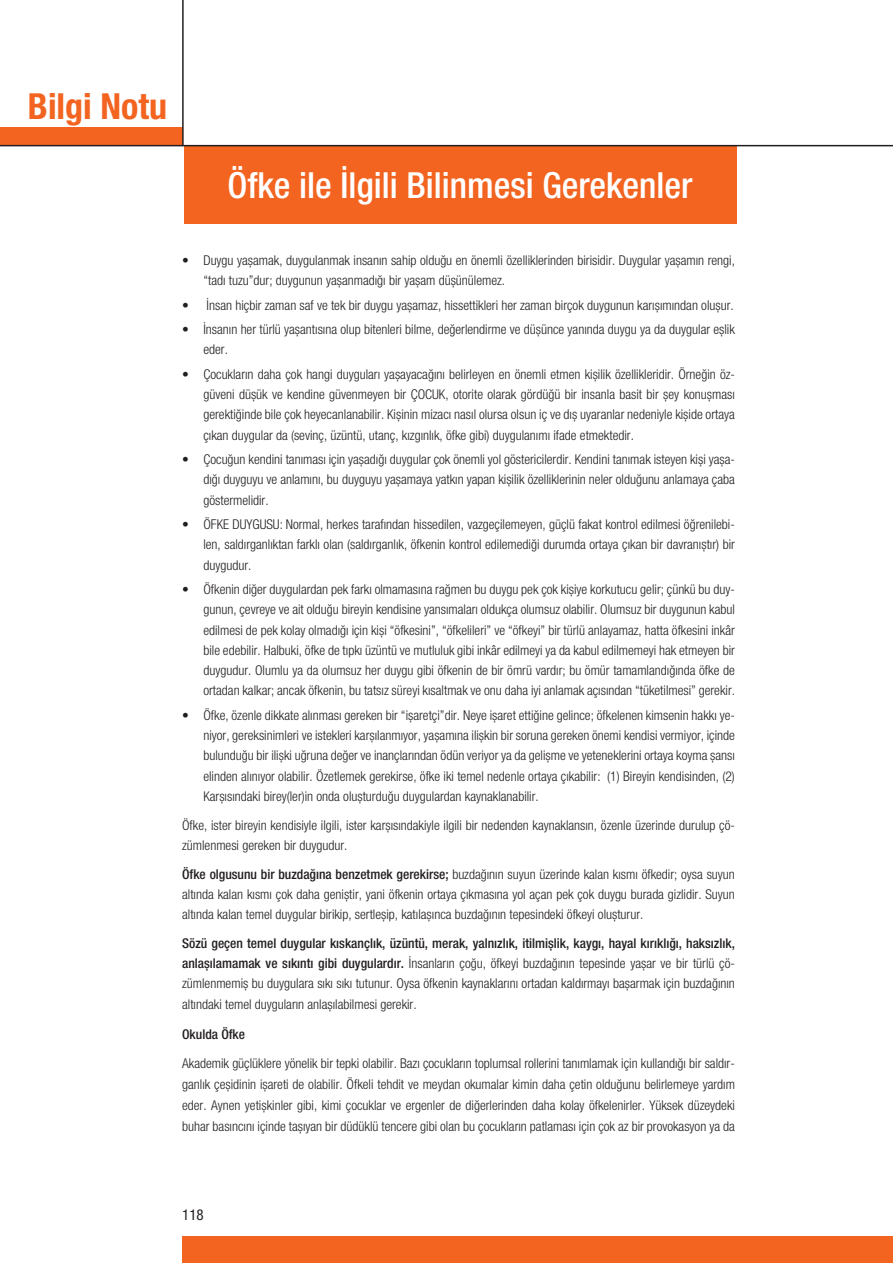
<style>
.page{position:relative;width:893px;height:1263px;background:#fff}
.page>*{position:absolute;margin:0;border:0;box-sizing:border-box;transform-origin:0 0}
.t1{font:500 condensed 36px "Helvetica Neue LT Pro";color:#fff}
.t2{font:700 condensed 36px "Helvetica Neue LT Pro";color:#f36421}
.t3{font:condensed 15px "Helvetica Neue LT Pro";color:#231f20}
.t4{font:300 condensed 13.5px/20.2px "Helvetica Neue LT Pro";color:#231f20;text-align:justify}
.t5{font:500 condensed 13.5px "Helvetica Neue LT Pro";color:#231f20}
.s1{font-weight:500}
</style>
<div class="page">
<div style="left:0;top:127px;width:183px;height:19px;background:#f36421"></div>
<hr style="left:182px;top:0;width:2px;height:146px;background:#231f20">
<div style="left:182px;top:1236px;width:711px;height:27px;background:#f36421"></div>
<div style="left:184px;top:146px;width:552px;height:78px;background:#f36421"></div>
<hr style="left:0;top:145px;width:893px;height:1px;background:#231f20">
<h1 class="t2" style="left:28px;top:85px;width:141px">Bilgi Notu</h1>
<h1 class="t1" style="left:227px;top:163px;width:467px">Öfke ile İlgili Bilinmesi Gerekenler</h1>
<p class="t4" style="left:203px;top:250px;width:533px;text-indent:-21px">• Duygu yaşamak, duygulanmak insanın sahip olduğu en önemli özelliklerinden birisidir. Duygular yaşamın rengi, “tadı tuzu”dur; duygunun yaşanmadığı bir yaşam düşünülemez.</p>
<p class="t4" style="left:182px;top:295px;width:553px">• İnsan hiçbir zaman saf ve tek bir duygu yaşamaz, hissettikleri her zaman birçok duygunun karışımından oluşur.</p>
<p class="t4" style="left:203px;top:319px;width:533px;text-indent:-21px">• İnsanın her türlü yaşantısına olup bitenleri bilme, değerlendirme ve düşünce yanında duygu ya da duygular eşlik eder.</p>
<p class="t4" style="left:203px;top:364px;width:533px;text-indent:-21px">• Çocukların daha çok hangi duyguları yaşayacağını belirleyen en önemli etmen kişilik özellikleridir. Örneğin öz&shy;güveni düşük ve kendine güvenmeyen bir ÇOCUK, otorite olarak gördüğü bir insanla basit bir şey konuşması gerektiğinde bile çok heyecanlanabilir. Kişinin mizacı nasıl olursa olsun iç ve dış uyaranlar nedeniyle kişide ortaya çıkan duygular da (sevinç, üzüntü, utanç, kızgınlık, öfke gibi) duygulanımı ifade etmektedir.</p>
<p class="t4" style="left:203px;top:449px;width:533px;text-indent:-21px">• Çocuğun kendini tanıması için yaşadığı duygular çok önemli yol göstericilerdir. Kendini tanımak isteyen kişi yaşa&shy;dığı duyguyu ve anlamını, bu duyguyu yaşamaya yatkın yapan kişilik özelliklerinin neler olduğunu anlamaya çaba göstermelidir.</p>
<p class="t4" style="left:203px;top:514px;width:533px;text-indent:-21px">• ÖFKE DUYGUSU: Normal, herkes tarafından hissedilen, vazgeçilemeyen, güçlü fakat kontrol edilmesi öğrenilebi&shy;len, saldırganlıktan farklı olan (saldırganlık, öfkenin kontrol edilemediği durumda ortaya çıkan bir davranıştır) bir duygudur.</p>
<p class="t4" style="left:203px;top:579px;width:533px;text-indent:-21px">• Öfkenin diğer duygulardan pek farkı olmamasına rağmen bu duygu pek çok kişiye korkutucu gelir; çünkü bu duy&shy;gunun, çevreye ve ait olduğu bireyin kendisine yansımaları oldukça olumsuz olabilir. Olumsuz bir duygunun kabul edilmesi de pek kolay olmadığı için kişi “öfkesini”, “öfkelileri” ve “öfkeyi” bir türlü anlayamaz, hatta öfkesini inkâr bile edebilir. Halbuki, öfke de tıpkı üzüntü ve mutluluk gibi inkâr edilmeyi ya da kabul edilmemeyi hak etmeyen bir duygudur. Olumlu ya da olumsuz her duygu gibi öfkenin de bir ömrü vardır; bu ömür tamamlandığında öfke de ortadan kalkar; ancak öfkenin, bu tatsız süreyi kısaltmak ve onu daha iyi anlamak açısından “tüketilmesi” gerekir.</p>
<p class="t4" style="left:203px;top:705px;width:533px;text-indent:-21px">• Öfke, özenle dikkate alınması gereken bir “işaretçi”dir. Neye işaret ettiğine gelince; öfkelenen kimsenin hakkı ye&shy;niyor, gereksinimleri ve istekleri karşılanmıyor, yaşamına ilişkin bir soruna gereken önemi kendisi vermiyor, içinde bulunduğu bir ilişki uğruna değer ve inançlarından ödün veriyor ya da gelişme ve yeteneklerini ortaya koyma şansı elinden alınıyor olabilir. Özetlemek gerekirse, öfke iki temel nedenle ortaya çıkabilir: (1) Bireyin kendisinden, (2)<br>Karşısındaki birey(ler)in onda oluşturduğu duygulardan kaynaklanabilir.</p>
<p class="t4" style="left:182px;top:815px;width:554px">Öfke, ister bireyin kendisiyle ilgili, ister karşısındakiyle ilgili bir nedenden kaynaklansın, özenle üzerinde durulup çö&shy;zümlenmesi gereken bir duygudur.</p>
<p class="t4" style="left:182px;top:864px;width:554px"><span class="s1">Öfke olgusunu bir buzdağına benzetmek gerekirse;</span> buzdağının suyun üzerinde kalan kısmı öfkedir; oysa suyun altında kalan kısmı çok daha geniştir, yani öfkenin ortaya çıkmasına yol açan pek çok duygu burada gizlidir. Suyun altında kalan temel duygular birikip, sertleşip, katılaşınca buzdağının tepesindeki öfkeyi oluşturur.</p>
<p class="t4" style="left:182px;top:933px;width:554px"><span class="s1">Sözü geçen temel duygular kıskançlık, üzüntü, merak, yalnızlık, itilmişlik, kaygı, hayal kırıklığı, haksızlık, anlaşılamamak ve sıkıntı gibi duygulardır.</span> İnsanların çoğu, öfkeyi buzdağının tepesinde yaşar ve bir türlü çö&shy;zümlenmemiş bu duygulara sıkı sıkı tutunur. Oysa öfkenin kaynaklarını ortadan kaldırmayı başarmak için buzdağının altındaki temel duyguların anlaşılabilmesi gerekir.</p>
<p class="t5" style="left:182px;top:1026px;width:64px">Okulda Öfke</p>
<p class="t4" style="left:182px;top:1053px;width:554px;line-height:21px">Akademik güçlüklere yönelik bir tepki olabilir. Bazı çocukların toplumsal rollerini tanımlamak için kullandığı bir saldır&shy;ganlık çeşidinin işareti de olabilir. Öfkeli tehdit ve meydan okumalar kimin daha çetin olduğunu belirlemeye yardım eder. Aynen yetişkinler gibi, kimi çocuklar ve ergenler de diğerlerinden daha kolay öfkelenirler. Yüksek düzeydeki buhar basıncını içinde taşıyan bir düdüklü tencere gibi olan bu çocukların patlaması için çok az bir provokasyon ya da</p>
<p class="t3" style="left:182px;top:1206px;width:23px">118</p>
</div>
